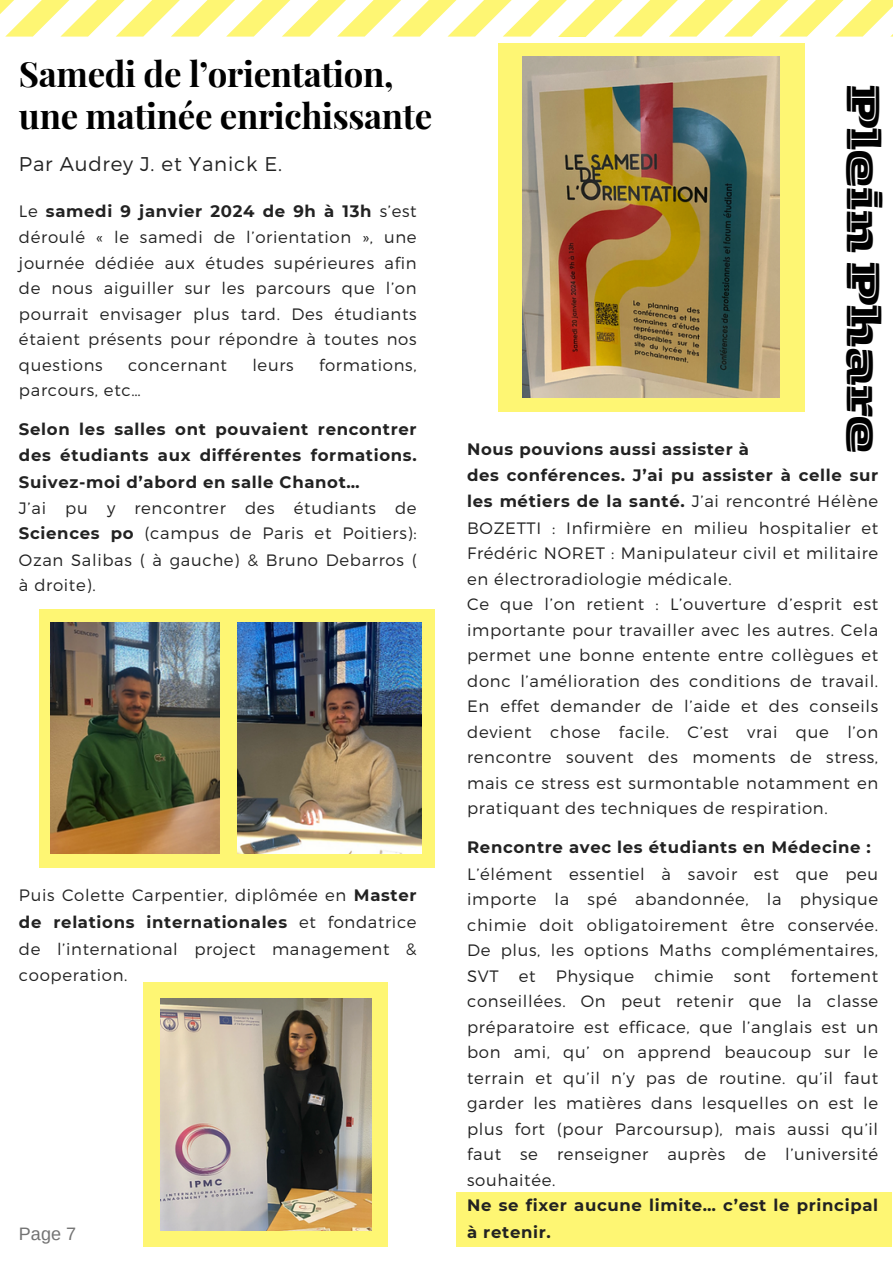
<style>
.page{position:relative;width:893px;height:1264px;background:#fff}
.page>*{position:absolute;margin:0;border:0;box-sizing:border-box;transform-origin:0 0}
.t1{font:48.75px "Zico Display HL Inline";color:#000}
.t2{font:700 34.8px/41.7px "Playfair Display";letter-spacing:-.01em;color:#000}
.t3{font:300 19.8px "Montserrat";letter-spacing:.04em;color:#222}
.t4{font:18px "Arimo";color:#737373}
.t5{font:300 16.5px/25.5px "Montserrat";letter-spacing:.04em;color:#222;text-align:justify}
.t6{font:700 16.5px/26.2px "Montserrat";letter-spacing:.04em;color:#222;text-align:justify}
.s1{font-weight:700}
</style>
<div class="page">
<svg style="left:0;top:0;width:892px;height:37px"></svg>
<div style="left:498px;top:43px;width:306px;height:368px;background:#fef673"></div>
<img style="left:522px;top:57px;width:257px;height:341px">
<div style="left:40px;top:609px;width:394px;height:258px;background:#fef673"></div>
<img style="left:50px;top:623px;width:169px;height:230px">
<img style="left:237px;top:623px;width:185px;height:230px">
<div style="left:144px;top:982px;width:244px;height:264px;background:#fef673"></div>
<img style="left:161px;top:998px;width:210px;height:232px">
<div style="left:455px;top:1192px;width:436px;height:54px;background:#fef673"></div>
<h1 class="t2" style="left:19px;top:52px;width:415px">Samedi de l’orientation, une matinée enrichissante</h1>
<p class="t3" style="left:19px;top:151px;width:265px">Par Audrey J. et Yanick E.</p>
<p class="t5" style="left:19px;top:197px;width:399px">Le <span class="s1">samedi 9 janvier 2024 de 9h à 13h</span> s’est déroulé « le samedi de l’orientation », une journée dédiée aux études supérieures afin de nous aiguiller sur les parcours que l’on pourrait envisager plus tard. Des étudiants étaient présents pour répondre à toutes nos questions</p>
<p class="t5" style="left:128px;top:351px;width:100px">concernant</p>
<p class="t5" style="left:252px;top:351px;width:43px">leurs</p>
<p class="t5" style="left:319px;top:351px;width:99px">formations,</p>
<p class="t5" style="left:19px;top:377px;width:123px">parcours, etc…</p>
<p class="t6" style="left:19px;top:416px;width:399px">Selon les salles ont pouvaient rencontrer des étudiants aux différentes formations.<br>Suivez-moi d’abord en salle Chanot…</p>
<p class="t5" style="left:19px;top:494px;width:399px">J’ai pu y rencontrer des étudiants de <span class="s1">Sciences po</span> (campus de Paris et Poitiers):<br>Ozan Salibas ( à gauche) &amp; Bruno Debarros ( à droite).</p>
<p class="t5" style="left:19px;top:880px;width:399px;line-height:26.7px">Puis Colette Carpentier, diplômée en <span class="s1">Master de relations internationales</span> et fondatrice de l’international project management &amp; cooperation.</p>
<h3 class="t4" style="left:19px;top:1224px;width:59px">Page 7</h3>
<h2 class="t1" style="left:893px;top:85px;width:369px;rotate:90deg">Plein Phare</h2>
<p class="t6" style="left:467px;top:436px;width:283px">Nous pouvions aussi assister à</p>
<p class="t5" style="left:467px;top:461px;width:412px"><span class="s1">des conférences. J’ai pu assister à celle sur les métiers de la santé.</span> J’ai rencontré Hélène BOZETTI : Infirmière en milieu hospitalier et Frédéric NORET : Manipulateur civil et militaire en électroradiologie médicale.</p>
<p class="t5" style="left:467px;top:591px;width:412px">Ce que l’on retient : L’ouverture d’esprit est importante pour travailler avec les autres. Cela permet une bonne entente entre collègues et donc l’amélioration des conditions de travail.<br>En effet demander de l’aide et des conseils devient chose facile. C’est vrai que l’on rencontre souvent des moments de stress, mais ce stress est surmontable notamment en pratiquant des techniques de respiration.</p>
<p class="t6" style="left:467px;top:834px;width:405px">Rencontre avec les étudiants en Médecine :</p>
<p class="t5" style="left:467px;top:860px;width:412px">L’élément essentiel à savoir est que peu importe la spé abandonnée, la physique chimie doit obligatoirement être conservée.<br>De plus, les options Maths complémentaires, SVT et Physique chimie sont fortement conseillées. On peut retenir que la classe préparatoire est efficace, que l’anglais est un bon ami, qu’ on apprend beaucoup sur le terrain et qu’il n’y pas de routine. qu’il faut garder les matières dans lesquelles on est le plus fort (pour Parcoursup), mais aussi qu’il faut se renseigner auprès de l’université souhaitée.</p>
<p class="t6" style="left:467px;top:1192px;width:412px">Ne se fixer aucune limite… c’est le principal à retenir.</p>
</div>
